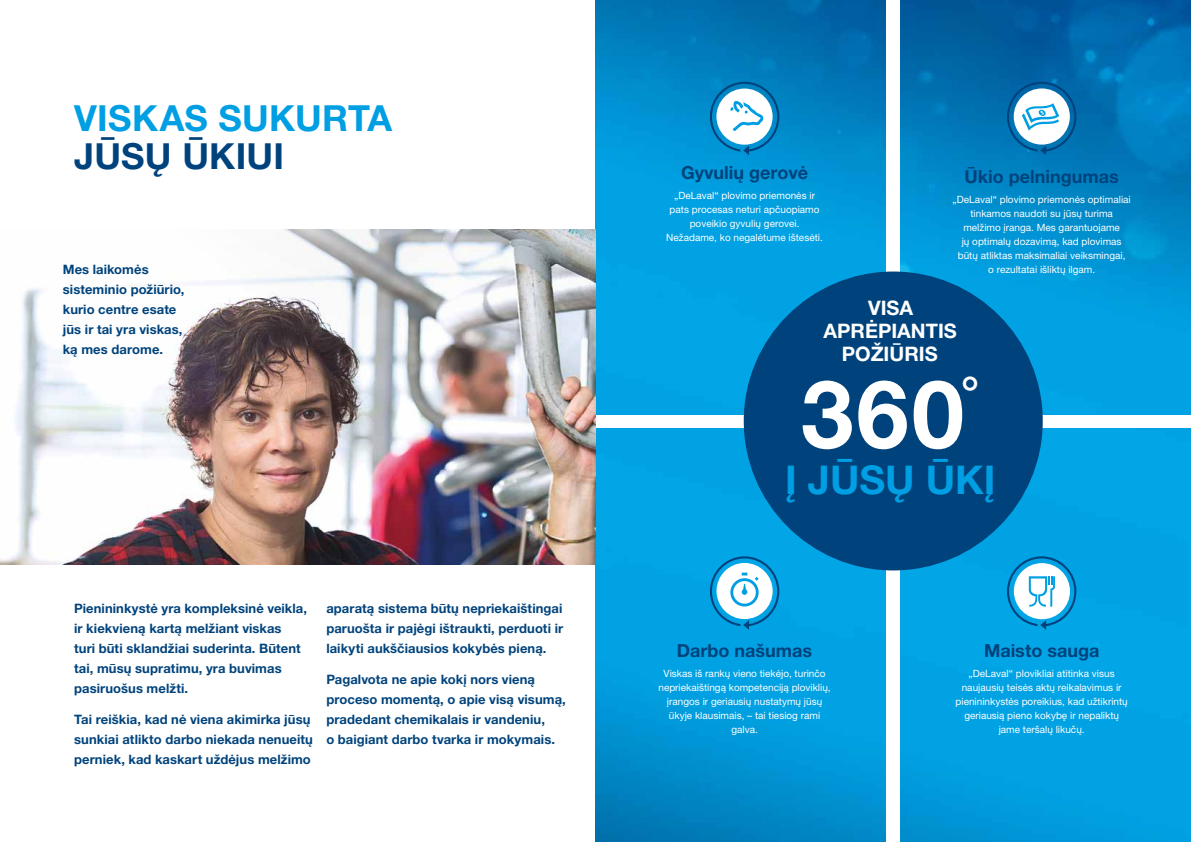
<style>
.page{position:relative;width:1191px;height:842px;background:#fff}
.page>*{position:absolute;margin:0;border:0;box-sizing:border-box;transform-origin:0 0}
.t1{font:700 94.4px "Helvetica Neue LT Pro";color:#fff}
.t2{font:700 39.7px "Helvetica Neue LT Pro";color:#009ee3}
.t3{font:700 36px "Helvetica Neue LT Pro";letter-spacing:.01em;color:#009ee3}
.t4{font:700 36px "Helvetica Neue LT Pro";letter-spacing:.01em;color:#00437c}
.t5{font:700 20px/23px "Helvetica Neue LT Pro";color:#fff;text-align:center}
.t6{font:700 18px "Helvetica Neue LT Pro";color:#00437c}
.t7{font:700 13px/20px "Helvetica Neue LT Pro";letter-spacing:.005em;color:#00437c}
.t8{font:10px/14px "Helvetica Neue LT Pro";color:#fff;text-align:center}
</style>
<div class="page">
<img style="left:595px;top:0;width:596px;height:842px">
<div style="left:595px;top:415px;width:596px;height:12px;background:#fff"></div>
<div style="left:886px;top:0;width:14px;height:842px;background:#fff"></div>
<svg style="left:1007px;top:82px;width:69px;height:73px"></svg>
<svg style="left:710px;top:82px;width:69px;height:73px"></svg>
<svg style="left:710px;top:556px;width:69px;height:74px"></svg>
<svg style="left:1007px;top:556px;width:69px;height:74px"></svg>
<img style="left:0;top:229px;width:595px;height:335px">
<div style="left:743px;top:271px;width:299px;height:299px;background:#00437c;border-radius:50%"></div>
<div style="left:56px;top:258px;width:134px;height:105px;background:#fff"></div>
<h3 class="t3" style="left:74px;top:96px;width:319px">VISKAS SUKURTA</h3>
<h3 class="t4" style="left:74px;top:134px;width:211px">JŪSŲ ŪKIUI</h3>
<h3 class="t7" style="left:63px;top:259px;width:123px">Mes laikomės sisteminio požiūrio, kurio centre esate jūs ir tai yra viskas, ką mes darome.</h3>
<h3 class="t7" style="left:74px;top:598px;width:234px">Pienininkystė yra kompleksinė veikla, ir kiekvieną kartą melžiant viskas<br>turi būti sklandžiai suderinta. Būtent tai, mūsų supratimu, yra buvimas pasiruošus melžti.</h3>
<h3 class="t7" style="left:74px;top:709px;width:240px">Tai reiškia, kad nė viena akimirka jūsų sunkiai atlikto darbo niekada nenueitų perniek, kad kaskart uždėjus melžimo</h3>
<h3 class="t7" style="left:326px;top:598px;width:238px;text-align:justify">aparatą sistema būtų nepriekaištingai paruošta ir pajėgi ištraukti, perduoti ir laikyti aukščiausios kokybės pieną.</h3>
<h3 class="t7" style="left:326px;top:669px;width:241px">Pagalvota ne apie kokį nors vieną proceso momentą, o apie visą visumą, pradedant chemikalais ir vandeniu,<br>o baigiant darbo tvarka ir mokymais.</h3>
<h3 class="t6" style="left:681px;top:161px;width:129px">Gyvulių gerovė</h3>
<p class="t8" style="left:666px;top:188px;width:158px">„DeLaval“ plovimo priemonės ir pats procesas neturi apčuopiamo poveikio gyvulių gerovei.<br>Nežadame, ko negalėtume ištesėti.</p>
<h3 class="t6" style="left:964px;top:166px;width:156px">Ūkio pelningumas</h3>
<p class="t8" style="left:952px;top:192px;width:180px">„DeLaval“ plovimo priemonės optimaliai tinkamos naudoti su jūsų turima melžimo įranga. Mes garantuojame<br>jų optimalų dozavimą, kad plovimas būtų atliktas maksimaliai veiksmingai,<br>o rezultatai išliktų ilgam.</p>
<h3 class="t5" style="left:823px;top:296px;width:135px">VISA<br>APRĖPIANTIS<br>POŽIŪRIS</h3>
<h1 class="t1" style="left:801px;top:356px;width:180px">360<sup>°</sup></h1>
<h2 class="t2" style="left:785px;top:455px;width:212px">Į JŪSŲ ŪKĮ</h2>
<h3 class="t6" style="left:677px;top:640px;width:137px">Darbo našumas</h3>
<p class="t8" style="left:658px;top:666px;width:174px">Viskas iš rankų vieno tiekėjo, turinčo nepriekaištingą kompetenciją ploviklių, įrangos ir geriausių nustatymų jūsų ūkyje klausimais, – tai tiesiog rami galva.</p>
<h3 class="t6" style="left:984px;top:640px;width:117px">Maisto sauga</h3>
<p class="t8" style="left:955px;top:666px;width:174px">„DeLaval“ plovikliai atitinka visus naujausių teisės aktų reikalavimus ir pienininkystės poreikius, kad užtikrintų geriausią pieno kokybę ir nepaliktų jame teršalų likučų.</p>
</div>
